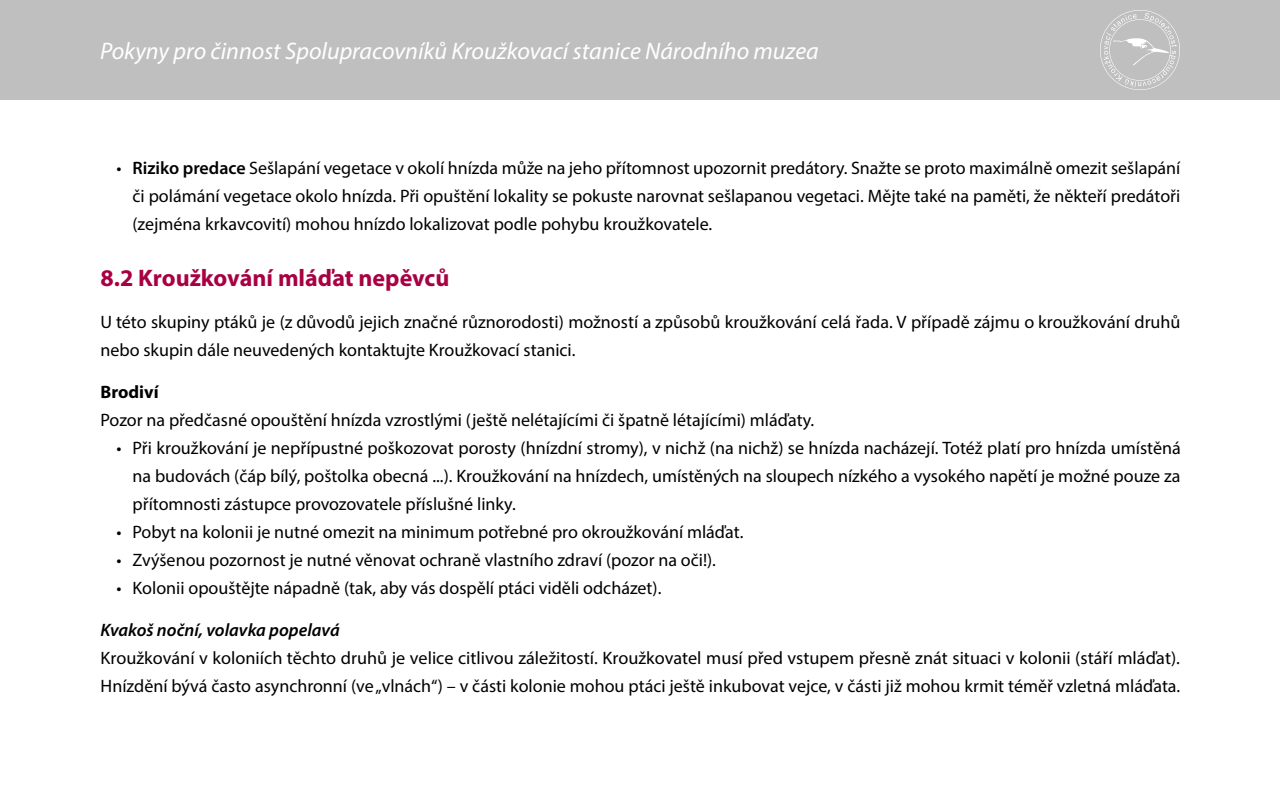
<style>
.page{position:relative;width:1280px;height:800px;background:#fff}
.page>*{position:absolute;margin:0;border:0;box-sizing:border-box;transform-origin:0 0}
.t1{font:italic 24px "Myriad Pro";color:#fff}
.H2_X_X{font:700 24px "Myriad Pro";color:#a80042}
.T1{font:18px/28px "Myriad Pro";color:#000;text-align:justify}
.H4_kurziva{font:italic 600 18px "Myriad Pro";color:#000}
.H3_X_X_X{font:700 18px "Myriad Pro";color:#000}
.s1{font-weight:600}
</style>
<div class="page">
<div style="left:0;top:0;width:1280px;height:100px;background:#bfbfbf"></div>
<svg style="left:1100px;top:10px;width:80px;height:80px"></svg>
<h1 class="t1" style="left:100px;top:36px;width:720px">Pokyny pro činnost Spolupracovníků Kroužkovací stanice Národního muzea</h1>
<p class="T1" style="left:132px;top:154px;width:1049px;text-indent:-16px">• <span class="s1">Riziko predace</span> Sešlapání vegetace v okolí hnízda může na jeho přítomnost upozornit predátory. Snažte se proto maximálně omezit sešlapání či polámání vegetace okolo hnízda. Při opuštění lokality se pokuste narovnat sešlapanou vegetaci. Mějte také na paměti, že někteří predátoři (zejména krkavcovití) mohou hnízdo lokalizovat podle pohybu kroužkovatele.</p>
<p class="H2_X_X" style="left:100px;top:262px;width:350px">8.2 Kroužkování mláďat nepěvců</p>
<p class="T1" style="left:100px;top:308px;width:1082px">U této skupiny ptáků je (z důvodů jejich značné různorodosti) možností a způsobů kroužkování celá řada. V případě zájmu o kroužkování druhů nebo skupin dále neuvedených kontaktujte Kroužkovací stanici.</p>
<p class="H3_X_X_X" style="left:100px;top:380px;width:60px">Brodiví</p>
<p class="T1" style="left:100px;top:406px;width:715px">Pozor na předčasné opouštění hnízda vzrostlými (ještě nelétajícími či špatně létajícími) mláďaty.</p>
<p class="T1" style="left:132px;top:434px;width:1050px;text-indent:-16px">• Při kroužkování je nepřípustné poškozovat porosty (hnízdní stromy), v nichž (na nichž) se hnízda nacházejí. Totéž platí pro hnízda umístěná na budovách (čáp bílý, poštolka obecná ...). Kroužkování na hnízdech, umístěných na sloupech nízkého a vysokého napětí je možné pouze za přítomnosti zástupce provozovatele příslušné linky.</p>
<p class="T1" style="left:116px;top:518px;width:629px">• Pobyt na kolonii je nutné omezit na minimum potřebné pro okroužkování mláďat.</p>
<p class="T1" style="left:116px;top:546px;width:601px">• Zvýšenou pozornost je nutné věnovat ochraně vlastního zdraví (pozor na oči!).</p>
<p class="T1" style="left:116px;top:574px;width:546px">• Kolonii opouštějte nápadně (tak, aby vás dospělí ptáci viděli odcházet).</p>
<p class="H4_kurziva" style="left:100px;top:619px;width:241px">Kvakoš noční, volavka popelavá</p>
<p class="T1" style="left:100px;top:644px;width:1081px">Kroužkování v koloniích těchto druhů je velice citlivou záležitostí. Kroužkovatel musí před vstupem přesně znát situaci v kolonii (stáří mláďat).<br>Hnízdění bývá často asynchronní (ve „vlnách“) – v části kolonie mohou ptáci ještě inkubovat vejce, v části již mohou krmit téměř vzletná mláďata.</p>
</div>
